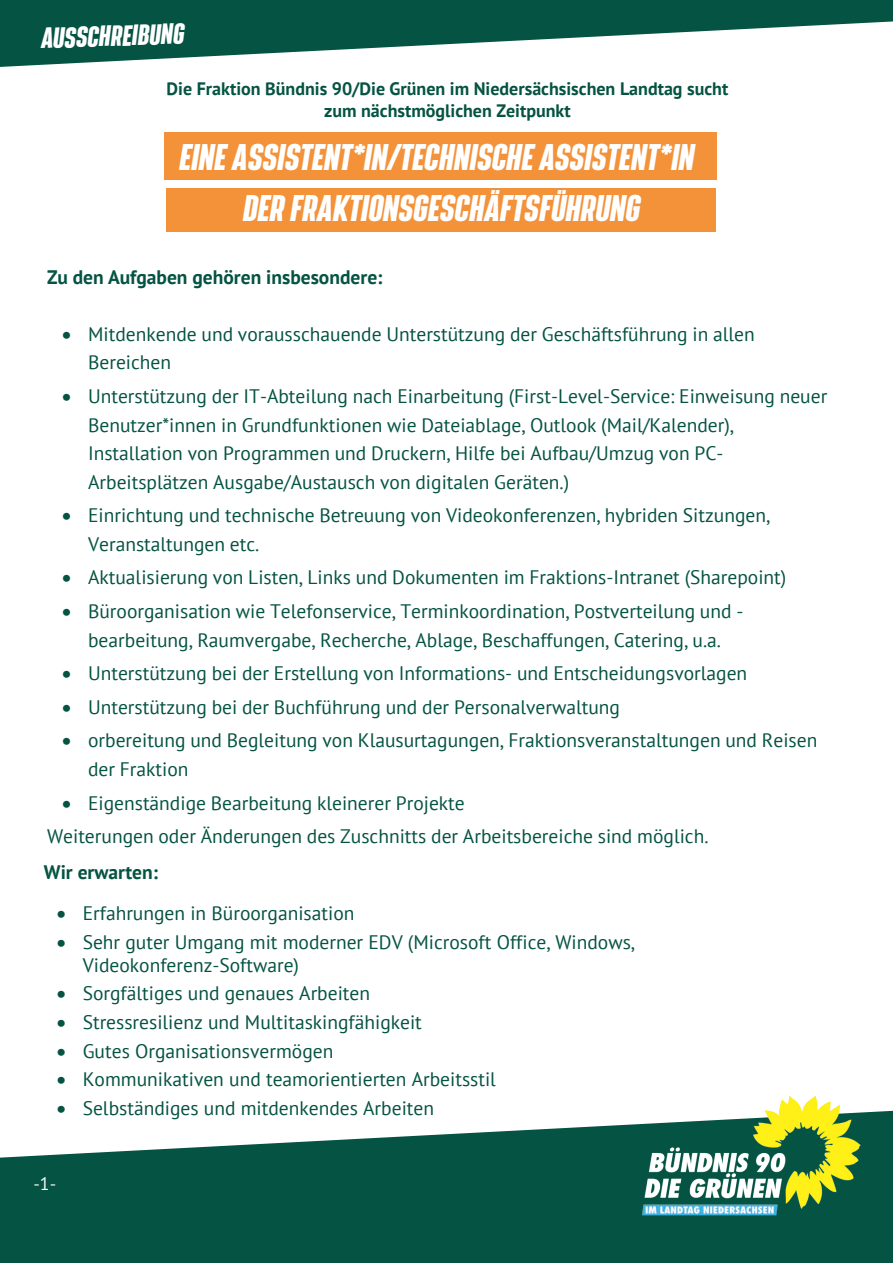
<style>
.page{position:relative;width:893px;height:1263px;background:#fff}
.page>*{position:absolute;margin:0;border:0;box-sizing:border-box;transform-origin:0 0}
.t1{font:italic 700 32.4px/51.2px "Bereit";color:#fff;text-align:center}
.t2{font:italic 700 25.5px "Bereit";color:#fff}
.t3{font:19.5px/28.5px "PT Sans";color:#055342}
.t4{font:700 19.5px "PT Sans";color:#055342}
.t5{font:700 18px/21.6px "PT Sans";color:#055342;text-align:center}
.t6{font:18px "PT Sans";color:#fff}
</style>
<div class="page">
<div style="left:165px;top:132px;width:552px;height:48px;background:#f4923a"></div>
<svg style="left:0;top:0;width:893px;height:67px;fill:#055342"></svg>
<svg style="left:0;top:1111px;width:893px;height:152px;fill:#055342"></svg>
<img style="left:623px;top:1095px;width:256px;height:123px">
<div style="left:166px;top:188px;width:549px;height:44px;background:#f4923a"></div>
<h2 class="t2" style="left:41px;top:23px;width:145px;rotate:-2deg">AUSSCHREIBUNG</h2>
<p class="t5" style="left:167px;top:78px;width:563px">Die Fraktion Bündnis 90/Die Grünen im Niedersächsischen Landtag sucht zum nächstmöglichen Zeitpunkt</p>
<h1 class="t1" style="left:179px;top:132px;width:517px">EINE ASSISTENT*IN/TECHNISCHE ASSISTENT*IN<br>DER FRAKTIONSGESCHÄFTSFÜHRUNG</h1>
<p class="t4" style="left:47px;top:264px;width:337px">Zu den Aufgaben gehören insbesondere:</p>
<p class="t3" style="left:88px;top:319px;width:668px;text-indent:-26px">• Mitdenkende und vorausschauende Unterstützung der Geschäftsführung in allen<br>Bereichen</p>
<p class="t3" style="left:88px;top:381px;width:741px;text-indent:-26px">• Unterstützung der IT-Abteilung nach Einarbeitung (First-Level-Service: Einweisung neuer Benutzer*innen in Grundfunktionen wie Dateiablage, Outlook (Mail/Kalender), Installation von Programmen und Druckern, Hilfe bei Aufbau/Umzug von PC-Arbeitsplätzen Ausgabe/Austausch von digitalen Geräten.)</p>
<p class="t3" style="left:88px;top:501px;width:683px;text-indent:-26px">• Einrichtung und technische Betreuung von Videokonferenzen, hybriden Sitzungen,<br>Veranstaltungen etc.</p>
<p class="t3" style="left:62px;top:563px;width:726px">• Aktualisierung von Listen, Links und Dokumenten im Fraktions-Intranet (Sharepoint)</p>
<p class="t3" style="left:62px;top:596px;width:683px;text-align:center">• Büroorganisation wie Telefonservice, Terminkoordination, Postverteilung und - bearbeitung, Raumvergabe, Recherche, Ablage, Beschaffungen, Catering, u.a.</p>
<p class="t3" style="left:62px;top:658px;width:687px">• Unterstützung bei der Erstellung von Informations- und Entscheidungsvorlagen</p>
<p class="t3" style="left:62px;top:692px;width:559px">• Unterstützung bei der Buchführung und der Personalverwaltung</p>
<p class="t3" style="left:88px;top:726px;width:731px;text-indent:-26px">• orbereitung und Begleitung von Klausurtagungen, Fraktionsveranstaltungen und Reisen der Fraktion</p>
<p class="t3" style="left:47px;top:785px;width:663px;line-height:33.6px;text-indent:15px">• Eigenständige Bearbeitung kleinerer Projekte<br>Weiterungen oder Änderungen des Zuschnitts der Arbeitsbereiche sind möglich.</p>
<p class="t4" style="left:44px;top:859px;width:116px">Wir erwarten:</p>
<p class="t3" style="left:57px;top:898px;width:299px">• Erfahrungen in Büroorganisation</p>
<p class="t3" style="left:83px;top:929px;width:553px;line-height:23.4px;text-indent:-26px">• Sehr guter Umgang mit moderner EDV (Microsoft Office, Windows,<br>Videokonferenz-Software)</p>
<p class="t3" style="left:57px;top:979px;width:315px">• Sorgfältiges und genaues Arbeiten</p>
<p class="t3" style="left:57px;top:1007px;width:367px">• Stressresilienz und Multitaskingfähigkeit</p>
<p class="t3" style="left:57px;top:1036px;width:278px">• Gutes Organisationsvermögen</p>
<p class="t3" style="left:57px;top:1064px;width:441px">• Kommunikativen und teamorientierten Arbeitsstil</p>
<p class="t3" style="left:57px;top:1093px;width:379px">• Selbständiges und mitdenkendes Arbeiten</p>
<p class="t6" style="left:33px;top:1172px;width:24px">-1-</p>
</div>
